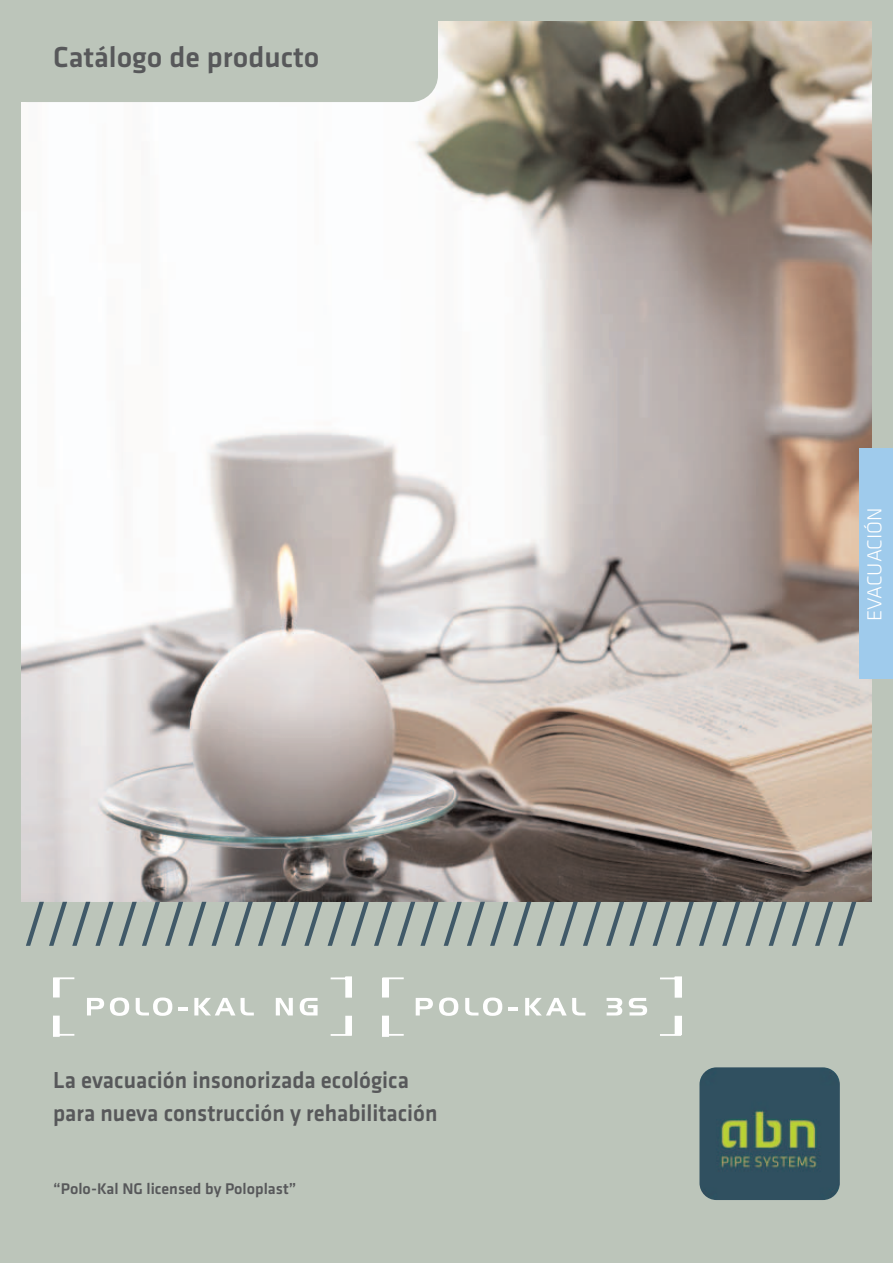
<style>
.page{position:relative;width:893px;height:1263px;background:#bcc5ba}
.page>*{position:absolute;margin:0;border:0;box-sizing:border-box;transform-origin:0 0}
.t1{font:55.5px "Klavika";color:#405968}
.t2{font:500 30px "Klavika";color:#57585a}
.t3{font:500 24px/33px "Klavika";color:#57585a;scale:.95 1}
.t4{font:300 21px "Klavika";letter-spacing:-.005em;color:#fff}
.t5{font:500 16.05px "Klavika";color:#57585a}
</style>
<div class="page">
<img style="left:21px;top:21px;width:851px;height:880px">
<img style="left:699px;top:1067px;width:141px;height:133px">
<svg style="left:43px;top:21px;width:395px;height:81px"></svg>
<div style="left:0;top:0;width:43px;height:102px;background:#bcc5ba"></div>
<hr style="left:348px;top:1016px;width:4px;height:19px;background:#fff">
<svg style="left:331px;top:976px;width:17px;height:4px"></svg>
<svg style="left:331px;top:1033px;width:21px;height:3px"></svg>
<hr style="left:53px;top:978px;width:4px;height:19px;background:#fff">
<hr style="left:348px;top:976px;width:4px;height:22px;background:#fff">
<svg style="left:57px;top:1033px;width:17px;height:4px"></svg>
<svg style="left:53px;top:977px;width:21px;height:3px"></svg>
<hr style="left:53px;top:1015px;width:4px;height:22px;background:#fff">
<svg style="left:87px;top:998px;width:17px;height:17px"></svg>
<svg style="left:110px;top:997px;width:19px;height:19px"></svg>
<svg style="left:136px;top:997px;width:36px;height:19px"></svg>
<svg style="left:178px;top:1007px;width:9px;height:3px"></svg>
<svg style="left:194px;top:998px;width:41px;height:17px"></svg>
<svg style="left:241px;top:998px;width:13px;height:17px"></svg>
<svg style="left:276px;top:998px;width:17px;height:17px"></svg>
<svg style="left:300px;top:998px;width:18px;height:17px"></svg>
<hr style="left:677px;top:1016px;width:4px;height:19px;background:#fff">
<svg style="left:660px;top:976px;width:17px;height:4px"></svg>
<svg style="left:660px;top:1033px;width:21px;height:3px"></svg>
<div style="left:382px;top:978px;width:5px;height:19px;background:#fff"></div>
<hr style="left:677px;top:976px;width:4px;height:22px;background:#fff">
<svg style="left:387px;top:1033px;width:17px;height:4px"></svg>
<svg style="left:382px;top:977px;width:22px;height:3px"></svg>
<div style="left:382px;top:1016px;width:5px;height:21px;background:#fff"></div>
<svg style="left:416px;top:998px;width:17px;height:17px"></svg>
<svg style="left:439px;top:997px;width:19px;height:19px"></svg>
<svg style="left:465px;top:997px;width:37px;height:19px"></svg>
<svg style="left:509px;top:1007px;width:9px;height:3px"></svg>
<svg style="left:525px;top:998px;width:60px;height:17px"></svg>
<svg style="left:607px;top:998px;width:15px;height:17px"></svg>
<svg style="left:629px;top:998px;width:18px;height:17px"></svg>
<div style="left:859px;top:448px;width:34px;height:231px;background:#9fcbec"></div>
<p class="t2" style="left:53px;top:47px;width:268px">Catálogo de producto</p>
<p class="t4" style="left:867px;top:621px;width:116px;rotate:-90deg">EVACUACIÓN</p>
<h1 class="t1" style="left:22px;top:902px;width:839px">////////////////////////////////////</h1>
<p class="t3" style="left:53px;top:1066px;width:406px">La evacuación insonorizada ecológica para nueva construcción y rehabilitación</p>
<p class="t5" style="left:53px;top:1183px;width:245px">“Polo-Kal NG licensed by Poloplast”</p>
</div>
